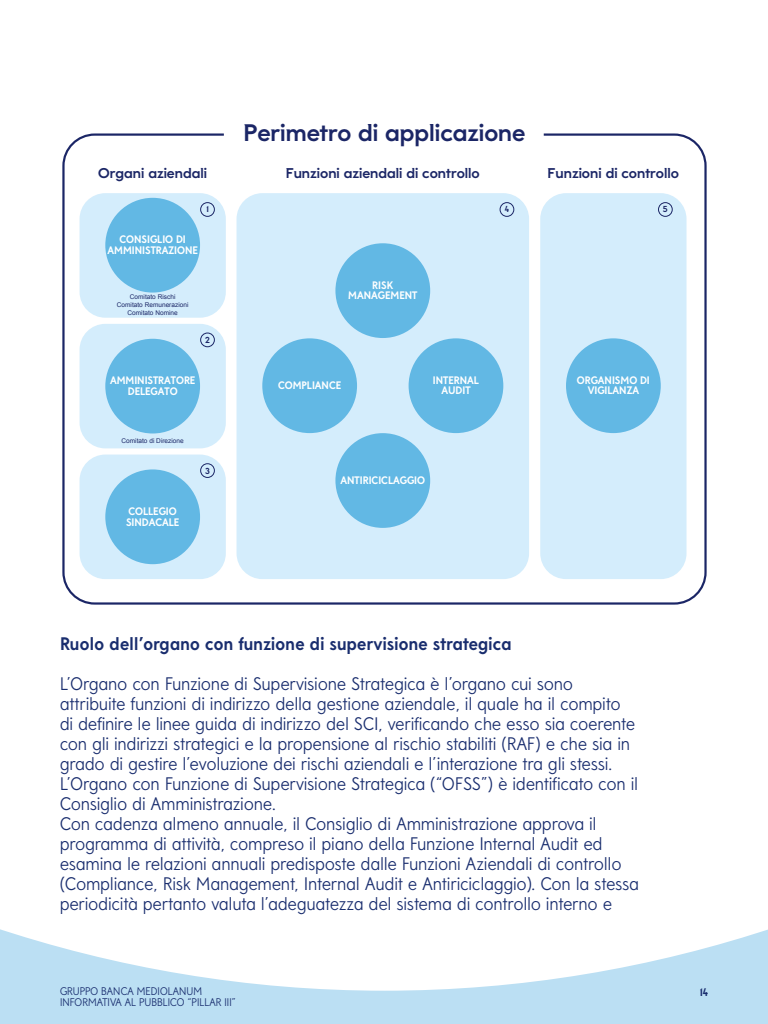
<style>
.page{position:relative;width:768px;height:1024px;background:#fff}
.page>*{position:absolute;margin:0;border:0;box-sizing:border-box;transform-origin:0 0}
.t1{font:23.7px "Mediolanum Semi serif Headline Bold";color:#1b2666}
.t2{font:300 18px/20px "Mediolanum Sans";letter-spacing:.02em;color:#192d6e}
.t3{font:700 18px "Mediolanum Sans";letter-spacing:.02em;color:#192d6e}
.t4{font:14px "Mediolanum Semi serif Headline Bold";color:#1b2666}
.t5{font:300 11px/11px "Mediolanum Sans";letter-spacing:.01em;color:#192d6e}
.t6{font:700 11px "Mediolanum Sans";color:#192d6e}
.t7{font:700 10.8px/10.8px "Mediolanum Sans";color:#fff;text-align:center}
.t8{font:8.6px "Mediolanum Semi serif Headline Bold";color:#1b2666}
.t9{font:6.5px/7.8px "Arial";color:#1b2666;text-align:center}
</style>
<div class="page">
<svg style="left:0;top:929px;width:768px;height:95px;fill:#bbdff3"></svg>
<div style="left:80px;top:193px;width:146px;height:125px;background:#d4edfc;border-radius:26px"></div>
<div style="left:80px;top:324px;width:146px;height:124px;background:#d4edfc;border-radius:26px"></div>
<div style="left:80px;top:455px;width:146px;height:124px;background:#d4edfc;border-radius:26px"></div>
<div style="left:105px;top:198px;width:95px;height:95px;background:#62b8e4;border-radius:50%"></div>
<div style="left:200px;top:202px;width:15px;height:15px;border:1px solid #1b2666;border-radius:50%"></div>
<div style="left:540px;top:193px;width:147px;height:386px;background:#d4edfc;border-radius:26px"></div>
<div style="left:237px;top:193px;width:292px;height:386px;background:#d4edfc;border-radius:26px"></div>
<div style="left:105px;top:339px;width:95px;height:95px;background:#62b8e4;border-radius:50%"></div>
<div style="left:566px;top:338px;width:95px;height:95px;background:#62b8e4;border-radius:50%"></div>
<div style="left:262px;top:338px;width:95px;height:95px;background:#62b8e4;border-radius:50%"></div>
<div style="left:335px;top:243px;width:95px;height:95px;background:#62b8e4;border-radius:50%"></div>
<div style="left:335px;top:433px;width:95px;height:95px;background:#62b8e4;border-radius:50%"></div>
<div style="left:409px;top:338px;width:94px;height:95px;background:#62b8e4;border-radius:50%"></div>
<div style="left:105px;top:469px;width:95px;height:95px;background:#62b8e4;border-radius:50%"></div>
<div style="left:500px;top:202px;width:14px;height:15px;border:1px solid #1b2666;border-radius:50%"></div>
<div style="left:658px;top:202px;width:15px;height:15px;border:1px solid #1b2666;border-radius:50%"></div>
<div style="left:200px;top:333px;width:15px;height:14px;border:1px solid #1b2666;border-radius:50%"></div>
<div style="left:200px;top:463px;width:15px;height:15px;border:1px solid #1b2666;border-radius:50%"></div>
<div style="left:62px;top:133px;width:645px;height:472px;border:2px solid #1b2666;border-radius:31px"></div>
<p class="t4" style="left:98px;top:165px;width:110px">Organi aziendali</p>
<h1 class="t1" style="left:244px;top:119px;width:283px">Perimetro di applicazione</h1>
<p class="t4" style="left:286px;top:165px;width:196px">Funzioni aziendali di controllo</p>
<p class="t4" style="left:548px;top:165px;width:133px">Funzioni di controllo</p>
<p class="t8" style="left:206px;top:204px;width:4px">1</p>
<p class="t8" style="left:505px;top:204px;width:6px">4</p>
<p class="t8" style="left:663px;top:204px;width:6px">5</p>
<p class="t7" style="left:108px;top:234px;width:92px">CONSIGLIO DI<br>AMMINISTRAZIONE</p>
<p class="t9" style="left:117px;top:293px;width:73px">Comitato Rischi<br>Comitato Remunerazioni<br>Comitato Nomine</p>
<p class="t7" style="left:348px;top:279px;width:71px">RISK<br>MANAGEMENT</p>
<p class="t8" style="left:205px;top:335px;width:6px">2</p>
<p class="t7" style="left:110px;top:375px;width:87px">AMMINISTRATORE<br>DELEGATO</p>
<p class="t7" style="left:577px;top:375px;width:75px">ORGANISMO DI<br>VIGILANZA</p>
<p class="t7" style="left:433px;top:375px;width:48px">INTERNAL<br>AUDIT</p>
<p class="t7" style="left:278px;top:380px;width:65px">COMPLIANCE</p>
<p class="t9" style="left:122px;top:437px;width:64px">Comitato di Direzione</p>
<p class="t7" style="left:126px;top:506px;width:55px;text-align:left">COLLEGIO<br>SINDACALE</p>
<p class="t8" style="left:205px;top:466px;width:6px">3</p>
<p class="t7" style="left:341px;top:475px;width:86px">ANTIRICICLAGGIO</p>
<p class="t3" style="left:60px;top:633px;width:453px">Ruolo dell’organo con funzione di supervisione strategica</p>
<p class="t2" style="left:60px;top:674px;width:580px">L’Organo con Funzione di Supervisione Strategica è l’organo cui sono attribuite funzioni di indirizzo della gestione aziendale, il quale ha il compito<br>di definire le linee guida di indirizzo del SCI, verificando che esso sia coerente con gli indirizzi strategici e la propensione al rischio stabiliti (RAF) e che sia in grado di gestire l’evoluzione dei rischi aziendali e l’interazione tra gli stessi.<br>L’Organo con Funzione di Supervisione Strategica (“OFSS”) è identificato con il Consiglio di Amministrazione.<br>Con cadenza almeno annuale, il Consiglio di Amministrazione approva il programma di attività, compreso il piano della Funzione Internal Audit ed esamina le relazioni annuali predisposte dalle Funzioni Aziendali di controllo (Compliance, Risk Management, Internal Audit e Antiriciclaggio). Con la stessa periodicità pertanto valuta l’adeguatezza del sistema di controllo interno e</p>
<p class="t5" style="left:60px;top:986px;width:177px">GRUPPO BANCA MEDIOLANUM<br>INFORMATIVA AL PUBBLICO “PILLAR III”</p>
<p class="t6" style="left:700px;top:986px;width:10px">14</p>
</div>
